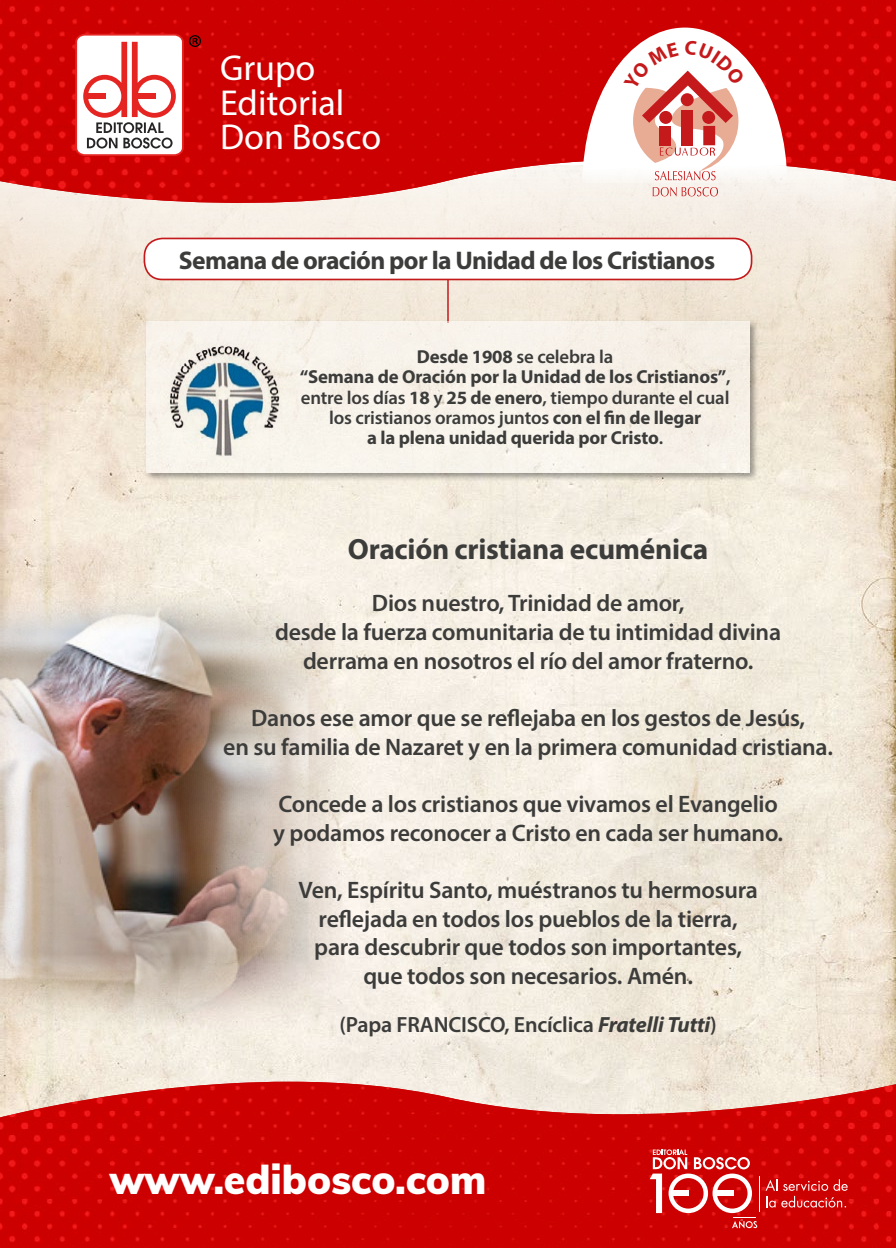
<style>
.page{position:relative;width:896px;height:1248px;background:#fff}
.page>*{position:absolute;margin:0;border:0;box-sizing:border-box;transform-origin:0 0}
.t1{font:900 39.2px "Muli";color:#fff}
.t2{font:36.2px/34.2px "Myriad Pro";color:#fff}
.t3{font:700 29.4px "Myriad Pro";letter-spacing:-.01em;color:#3c3c3b}
.t4{font:700 25.6px "Myriad Pro";letter-spacing:-.025em;color:#3c3c3b}
.t5{font:600 23.8px/28.6px "Myriad Pro";letter-spacing:-.01em;color:#3c3c3b;text-align:center}
.t6{font:600 22px "Myriad Pro";letter-spacing:-.01em;color:#3c3c3b}
.t7{font:700 18.8px/20.4px "Myriad Pro";letter-spacing:-.01em;color:#3c3c3b;text-align:center}
.s1{font-weight:600}
.s2{font-weight:700;font-style:italic}
</style>
<div class="page">
<img style="left:0;top:230px;width:896px;height:822px">
<div style="left:0;top:204px;width:896px;height:26px;background:#f6eee5"></div>
<img style="left:0;top:0;width:896px;height:204px">
<svg style="left:0;top:1052px;width:896px;height:195px;background:#d53734"></svg>
<img style="left:0;top:1081px;width:896px;height:60px">
<svg style="left:650px;top:1149px;width:107px;height:79px"></svg>
<hr style="left:759px;top:1176px;width:1px;height:35px;background:#fff">
<svg style="left:765px;top:1179px;width:83px;height:28px;background:#d62e2e"></svg>
<svg style="left:75px;top:34px;width:126px;height:122px"></svg>
<div style="left:144px;top:238px;width:607px;height:41px;background:#fff;border-radius:18px"></div>
<div style="left:144px;top:237px;width:608px;height:43px;border:2px solid #c51a1b;border-radius:18px"></div>
<img style="left:0;top:586px;width:357px;height:453px">
<hr style="left:447px;top:279px;width:2px;height:44px;background:#c51a1b">
<div style="left:144px;top:318px;width:615px;height:164px;background:#000;opacity:.75"></div>
<div style="left:146px;top:321px;width:604px;height:151px;background:#f7f2ea"></div>
<img style="left:161px;top:336px;width:124px;height:124px">
<svg style="left:582px;top:28px;width:205px;height:168px"></svg>
<h2 class="t2" style="left:220px;top:51px;width:163px">Grupo<br>Editorial<br>Don Bosco</h2>
<p class="t4" style="left:179px;top:243px;width:538px">Semana de oración por la Unidad de los Cristianos</p>
<p class="t7" style="left:300px;top:346px;width:432px">Desde 1908 <span class="s1">se celebra la<br></span>“Semana de Oración por la Unidad de los Cristianos”<span class="s1">, entre los días</span> 18 <span class="s1">y</span> 25 de enero<span class="s1">, tiempo durante el cual los cristianos oramos juntos</span> con el fin de llegar<br>a la plena unidad querida por Cristo<span class="s1">.</span></p>
<p class="t3" style="left:348px;top:529px;width:362px">Oración cristiana ecuménica</p>
<p class="t5" style="left:275px;top:588px;width:507px">Dios nuestro, Trinidad de amor,<br>desde la fuerza comunitaria de tu intimidad divina derrama en nosotros el río del amor fraterno.</p>
<p class="t5" style="left:223px;top:703px;width:611px">Danos ese amor que se reflejaba en los gestos de Jesús,<br>en su familia de Nazaret y en la primera comunidad cristiana.</p>
<p class="t5" style="left:273px;top:789px;width:511px;text-align:left">Concede a los cristianos que vivamos el Evangelio y podamos reconocer a Cristo en cada ser humano.</p>
<p class="t5" style="left:298px;top:875px;width:461px">Ven, Espíritu Santo, muéstranos tu hermosura reflejada en todos los pueblos de la tierra, para descubrir que todos son importantes, que todos son necesarios. Amén.</p>
<p class="t6" style="left:339px;top:1010px;width:379px">(Papa FRANCISCO, Encíclica <span class="s2">Fratelli Tutti</span>)</p>
<h1 class="t1" style="left:109px;top:1151px;width:378px">www.edibosco.com</h1>
</div>
